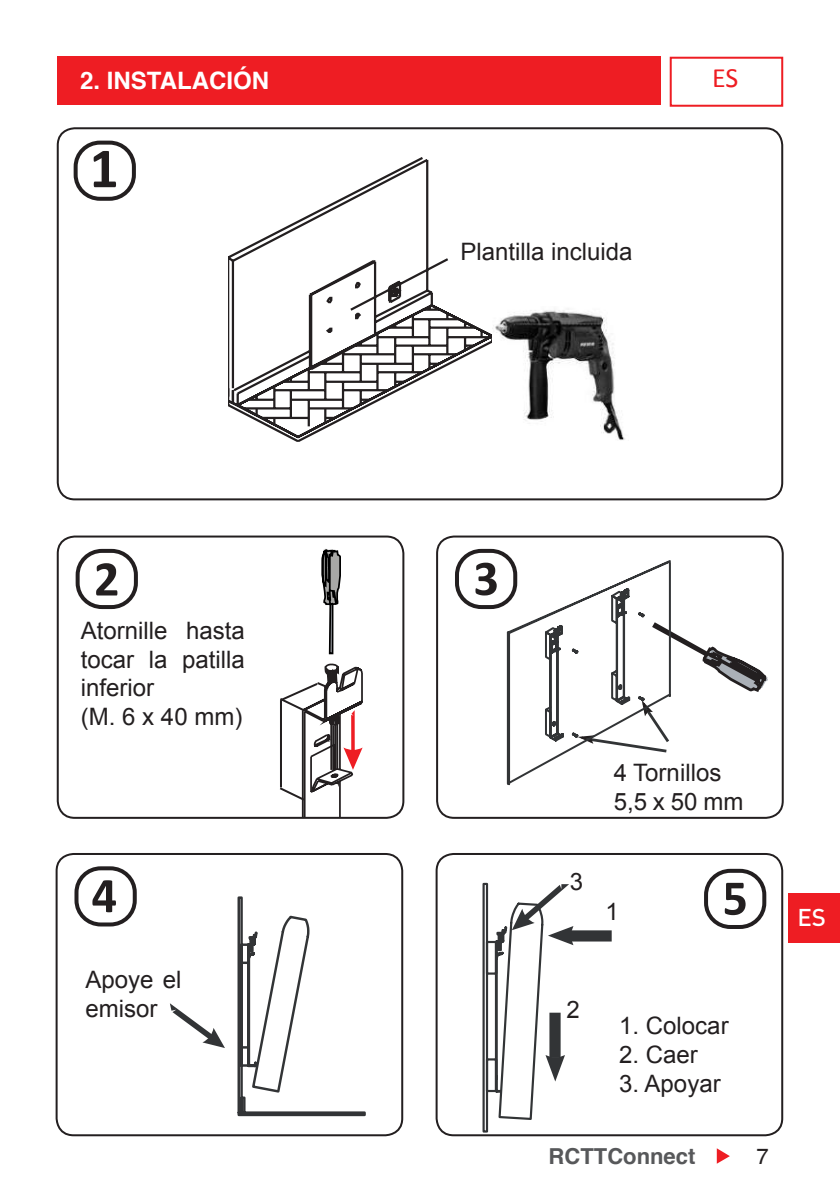
<style>
.page{position:relative;width:840px;height:1191px;background:#fff}
.page>*{position:absolute;margin:0;border:0;box-sizing:border-box;transform-origin:0 0}
.t1{font:700 57px "Calibri";color:#231f20}
.t2{font:700 50.2px "Calibri";color:#231f20}
.t3{font:28px "Calibri";color:#ee1d23}
.t4{font:24px/28.8px "Arial";color:#231f20}
.t5{font:700 24px "Helvetica";color:#fff}
.t6{font:500 24px "DIN Pro";color:#fff}
.t7{font:700 22px "Helvetica";color:#57585a}
.t8{font:22px "Helvetica";color:#231f20}
</style>
<div class="page">
<svg style="left:716px;top:1148px;width:13px;height:15px"></svg>
<div style="left:669px;top:57px;width:113px;height:50px;border:2px solid #ee1d23"></div>
<div style="left:57px;top:57px;width:603px;height:48px;background:#ee1d23"></div>
<div style="left:787px;top:893px;width:52px;height:49px;background:#ee1d23"></div>
<div style="left:57px;top:127px;width:725px;height:373px;border:2px solid #231f20;border-radius:17px"></div>
<svg style="left:228px;top:158px;width:264px;height:283px"></svg>
<img style="left:493px;top:309px;width:132px;height:131px">
<div style="left:74px;top:141px;width:62px;height:60px;border:4px solid #231f20;border-radius:24px"></div>
<div style="left:436px;top:535px;width:347px;height:284px;border:2px solid #231f20;border-radius:17px"></div>
<div style="left:454px;top:549px;width:63px;height:60px;border:4px solid #231f20;border-radius:24px"></div>
<div style="left:57px;top:535px;width:347px;height:284px;border:2px solid #231f20;border-radius:17px"></div>
<div style="left:76px;top:549px;width:62px;height:60px;border:4px solid #231f20;border-radius:24px"></div>
<svg style="left:502px;top:558px;width:280px;height:229px"></svg>
<div style="left:570px;top:930px;width:41px;height:11px;background:#323436"></div>
<svg style="left:482px;top:882px;width:91px;height:251px"></svg>
<div style="left:56px;top:853px;width:347px;height:283px;border:2px solid #231f20;border-radius:17px"></div>
<div style="left:74px;top:866px;width:63px;height:60px;border:4px solid #231f20;border-radius:24px"></div>
<div style="left:435px;top:853px;width:347px;height:283px;border:2px solid #231f20;border-radius:17px"></div>
<div style="left:703px;top:869px;width:62px;height:60px;border:4px solid #231f20;border-radius:24px"></div>
<svg style="left:237px;top:896px;width:129px;height:221px"></svg>
<svg style="left:170px;top:1004px;width:55px;height:44px"></svg>
<svg style="left:277px;top:549px;width:87px;height:268px"></svg>
<hr style="left:330px;top:724px;width:2px;height:46px;background:#231f20">
<hr style="left:332px;top:725px;width:2px;height:45px;background:#231f20">
<hr style="left:334px;top:724px;width:2px;height:46px;background:#231f20">
<hr style="left:336px;top:724px;width:2px;height:45px;background:#231f20">
<p class="t5" style="left:80px;top:61px;width:190px">2. INSTALACIÓN</p>
<h1 class="t1" style="left:89px;top:133px;width:31px">1</h1>
<h2 class="t2" style="left:94px;top:547px;width:27px">2</h2>
<p class="t4" style="left:81px;top:616px;width:165px">Atornille hasta tocar la patilla inferior<br>(M. 6 x 40 mm)</p>
<h2 class="t2" style="left:91px;top:864px;width:27px">4</h2>
<p class="t4" style="left:85px;top:965px;width:98px">Apoye el emisor</p>
<p class="t4" style="left:460px;top:237px;width:174px">Plantilla incluida</p>
<p class="t3" style="left:711px;top:61px;width:28px">ES</p>
<h2 class="t2" style="left:473px;top:547px;width:27px">3</h2>
<p class="t4" style="left:569px;top:867px;width:15px">3</p>
<p class="t4" style="left:613px;top:758px;width:131px">4 Tornillos<br>5,5 x 50 mm</p>
<p class="t4" style="left:605px;top:897px;width:15px">1</p>
<h2 class="t2" style="left:722px;top:866px;width:27px">5</h2>
<p class="t4" style="left:566px;top:995px;width:15px">2</p>
<p class="t4" style="left:619px;top:1011px;width:111px">1. Colocar</p>
<p class="t4" style="left:619px;top:1040px;width:80px">2. Caer</p>
<p class="t4" style="left:619px;top:1069px;width:103px">3. Apoyar</p>
<p class="t7" style="left:548px;top:1138px;width:148px">RCTTConnect</p>
<p class="t8" style="left:756px;top:1139px;width:14px">7</p>
<p class="t6" style="left:797px;top:901px;width:30px">ES</p>
</div>
